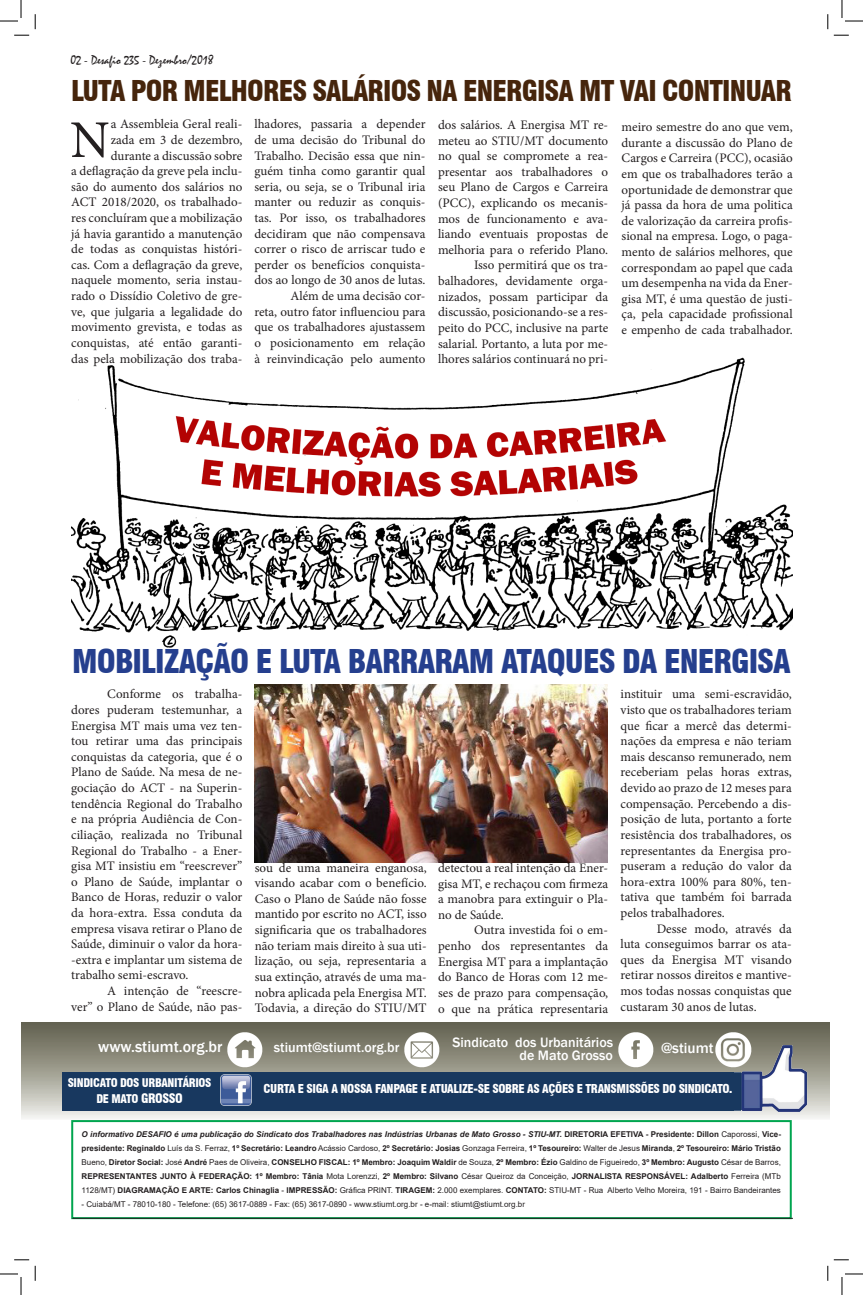
<style>
.page{position:relative;width:863px;height:1295px;background:#fff}
.page>*{position:absolute;margin:0;border:0;box-sizing:border-box;transform-origin:0 0}
.t1{font:53px "Minion Pro";color:#231f20}
.t2{font:900 condensed 32px "Swiss 721 BT";letter-spacing:-.03em;color:#253f8e}
.t3{font:900 condensed 28px "Swiss 721 BT";letter-spacing:-.03em;color:#46250c}
.t4{font:500 15.9px "Franklin Gothic";color:#fff}
.t5{font:500 15px "Franklin Gothic";color:#fff}
.t6{font:500 14px "Franklin Gothic";color:#fff}
.t7{font:13px/15.6px "Minion Pro";color:#231f20;text-align:justify}
.t8{font:13px "Mistral";color:#231f20}
.t9{font:900 condensed 12px "Swiss 721 BT";letter-spacing:-.03em;color:#fff}
.t10{font:900 condensed 11.7px/15.4px "Swiss 721 BT";letter-spacing:-.03em;color:#fff;text-align:center}
.t11{font:700 8px/14px "Arial";color:#231f20;text-align:justify}
.t12{font:8px "Arial";color:#231f20}
.s1{font-size:12.8px}
.s2{font-style:italic}
.s3{font-weight:400}
</style>
<div class="page">
<img style="left:72px;top:357px;width:720px;height:290px">
<svg style="left:21px;top:1022px;width:807px;height:97px;background:#919084"></svg>
<div style="left:71px;top:1120px;width:720px;height:99px;border:2px solid #00a54f"></div>
<div style="left:62px;top:1072px;width:679px;height:38px;background:#18385f"></div>
<img style="left:220px;top:1074px;width:32px;height:31px">
<img style="left:734px;top:1045px;width:75px;height:66px">
<img style="left:715px;top:1032px;width:36px;height:35px">
<img style="left:618px;top:1032px;width:35px;height:35px">
<img style="left:227px;top:1032px;width:36px;height:35px">
<img style="left:404px;top:1032px;width:35px;height:35px">
<hr style="left:72px;top:1217px;width:720px;height:1px;background:#231f20">
<img style="left:255px;top:685px;width:352px;height:177px">
<svg style="left:14px;top:35px;width:15px;height:1px"></svg>
<svg style="left:833px;top:35px;width:15px;height:1px"></svg>
<svg style="left:14px;top:1259px;width:15px;height:1px"></svg>
<svg style="left:35px;top:14px;width:1px;height:15px"></svg>
<svg style="left:35px;top:1265px;width:1px;height:15px"></svg>
<svg style="left:827px;top:14px;width:1px;height:15px"></svg>
<svg style="left:0;top:0;width:22px;height:22px"></svg>
<svg style="left:0;top:1273px;width:22px;height:21px"></svg>
<svg style="left:841px;top:0;width:21px;height:22px"></svg>
<svg style="left:827px;top:1259px;width:35px;height:35px"></svg>
<p class="t8" style="left:70px;top:52px;width:145px">02 - Desafio 235 - Dezembro/2018</p>
<p class="t3" style="left:71px;top:74px;width:722px">LUTA POR MELHORES SALÁRIOS NA ENERGISA MT VAI CONTINUAR</p>
<p class="t7" style="left:71px;top:116px;width:173px;text-align:right">a Assembleia Geral reali-<br>zada em 3 de dezembro, durante a discussão sobre<br>a deflagração da greve pela inclu&shy;são do aumento dos salários no<br>ACT 2018/2020, os trabalhado&shy;res concluíram que a mobilização já havia garantido a manutenção de todas as conquistas históri&shy;cas. Com a deflagração da greve, naquele momento, seria instau&shy;rado o Dissídio Coletivo de gre&shy;ve, que julgaria a legalidade do movimento grevista, e todas as conquistas, até então garanti&shy;das pela mobilização dos traba-</p>
<p class="t7" style="left:254px;top:116px;width:173px">lhadores, passaria a depender de uma decisão do Tribunal do Trabalho. Decisão essa que nin&shy;guém tinha como garantir qual seria, ou seja, se o Tribunal iria manter ou reduzir as conquis&shy;tas. Por isso, os trabalhadores decidiram que não compensava correr o risco de arriscar tudo e perder os benefícios conquista&shy;dos ao longo de 30 anos de lutas.</p>
<p class="t1" style="left:70px;top:104px;width:41px">N</p>
<p class="t7" style="left:438px;top:117px;width:172px">dos salários. A Energisa MT re&shy;meteu ao STIU/MT documento no qual se compromete a rea&shy;presentar aos trabalhadores o seu Plano de Cargos e Carreira (PCC), explicando os mecanis&shy;mos de funcionamento e ava&shy;liando eventuais propostas de melhoria para o referido Plano.</p>
<p class="t7" style="left:438px;top:257px;width:172px;text-indent:36px">Isso permitirá que os tra&shy;balhadores, devidamente orga&shy;nizados, possam participar da discussão, posicionando-se a res&shy;peito do PCC, inclusive na parte salarial. Portanto, a luta por me&shy;lhores salários continuará no pri-</p>
<p class="t7" style="left:621px;top:119px;width:173px">meiro semestre do ano que vem, durante a discussão do Plano de Cargos e Carreira (PCC), ocasião em que os trabalhadores terão a oportunidade de demonstrar que já passa da hora de uma politica de valorização da carreira profis&shy;sional na empresa. Logo, o paga&shy;mento de salários melhores, que correspondam ao papel que cada um desempenha na vida da Ener&shy;gisa MT, é uma questão de justi&shy;ça, pela capacidade profissional e empenho de cada trabalhador.</p>
<p class="t7" style="left:254px;top:288px;width:173px;text-indent:36px">Além de uma decisão cor&shy;reta, outro fator influenciou para que os trabalhadores ajustassem o posicionamento em relação à reinvindicação pelo aumento</p>
<p class="t2" style="left:72px;top:642px;width:719px">MOBILIZAÇÃO E LUTA BARRARAM ATAQUES DA ENERGISA</p>
<p class="t7" style="left:71px;top:686px;width:173px;text-indent:36px">Conforme os trabalha&shy;dores puderam testemunhar, a Energisa MT mais uma vez ten&shy;tou retirar uma das principais conquistas da categoria, que é o Plano de Saúde. Na mesa de ne&shy;gociação do ACT - na Superin&shy;tendência Regional do Trabalho e na própria Audiência de Con&shy;ciliação, realizada no Tribunal Regional do Trabalho - a Ener&shy;gisa MT insistiu em “reescrever” o Plano de Saúde, implantar o Banco de Horas, reduzir o valor da hora-extra. Essa conduta da empresa visava retirar o Plano de Saúde, diminuir o valor da hora--extra e implantar um sistema de trabalho semi-escravo.</p>
<p class="t7" style="left:71px;top:983px;width:173px;text-align:right">A intenção de “reescre-<br>ver” o Plano de Saúde, não pas-</p>
<p class="t7" style="left:620px;top:686px;width:173px">instituir uma semi-escravidão, visto que os trabalhadores teriam que ficar a mercê das determi&shy;nações da empresa e não teriam mais descanso remunerado, nem receberiam pelas horas extras, devido ao prazo de 12 meses para compensação. Percebendo a dis&shy;posição de luta, portanto a forte resistência dos trabalhadores, os representantes da Energisa pro&shy;puseram a redução do valor da hora-extra 100% para 80%, ten&shy;tativa que também foi barrada pelos trabalhadores.</p>
<p class="t7" style="left:620px;top:920px;width:173px;text-indent:36px">Desse modo, através da luta conseguimos barrar os ata&shy;ques da Energisa MT visando retirar nossos direitos e mantive&shy;mos todas nossas conquistas que custaram 30 anos de lutas.</p>
<p class="t7" style="left:255px;top:859px;width:173px">sou de uma maneira enganosa, visando acabar com o benefício.<br>Caso o Plano de Saúde não fosse mantido por escrito no ACT, isso significaria que os trabalhadores não teriam mais direito à sua uti&shy;lização, ou seja, representaria a sua extinção, através de uma ma&shy;nobra aplicada pela Energisa MT.<br>Todavia, a direção do STIU/MT</p>
<p class="t7" style="left:438px;top:860px;width:172px">detectou a real intenção da Ener&shy;gisa MT, e rechaçou com firmeza a manobra para extinguir o Pla&shy;no de Saúde.</p>
<p class="t7" style="left:438px;top:922px;width:172px;text-indent:36px">Outra investida foi o em&shy;penho dos representantes da Energisa MT para a implantação do Banco de Horas com 12 me&shy;ses de prazo para compensação, o que na prática representaria</p>
<p class="t4" style="left:98px;top:1037px;width:125px">www.stiumt.org.br</p>
<p class="t6" style="left:274px;top:1038px;width:127px">stiumt@stiumt.org.br</p>
<p class="t6" style="left:452px;top:1033px;width:162px">Sindicato dos Urbanitários</p>
<p class="t6" style="left:519px;top:1047px;width:95px">de Mato Grosso</p>
<p class="t5" style="left:661px;top:1038px;width:54px">@stiumt</p>
<p class="t10" style="left:68px;top:1075px;width:145px">SINDICATO DOS URBANITÁRIOS<br>DE MATO <span class="s1">GROSSO</span></p>
<p class="t9" style="left:263px;top:1081px;width:470px">CURTA E SIGA A NOSSA FANPAGE E ATUALIZE-SE SOBRE AS AÇÕES E TRANSMISSÕES DO SINDICATO.</p>
<p class="t11" style="left:82px;top:1126px;width:700px"><span class="s2">O informativo DESAFIO é uma publicação do Sindicato dos Trabalhadores nas Indústrias Urbanas de Mato Grosso - STIU-MT.</span> DIRETORIA EFETIVA - Presidente: Dillon <span class="s3">Caporossi,</span> Vice&shy;presidente: Reginaldo <span class="s3">Luís da S. Ferraz,</span> 1º Secretário: Leandro <span class="s3">Acássio Cardoso,</span> 2º Secretário: Josias <span class="s3">Gonzaga Ferreira,</span> 1º Tesoureiro: <span class="s3">Walter de Jesus</span> Miranda<span class="s3">,</span> 2º Tesoureiro: Mário Tristão <span class="s3">Bueno,</span> Diretor Social: <span class="s3">José</span> André <span class="s3">Paes de Oliveira,</span> CONSELHO FISCAL: 1º Membro: Joaquim Waldir <span class="s3">de Souza,</span> 2º Membro: Ézio <span class="s3">Galdino de Figueiredo,</span> 3º Membro: Augusto <span class="s3">César de Barros, </span>REPRESENTANTES JUNTO À FEDERAÇÃO: 1º Membro: Tânia <span class="s3">Mota Lorenzzi,</span> 2º Membro: Silvano <span class="s3">César Queiroz da Conceição,</span> JORNALISTA RESPONSÁVEL: Adalberto <span class="s3">Ferreira (MTb 1128/MT)</span> DIAGRAMAÇÃO E ARTE: Carlos Chinaglia <span class="s3">-</span> IMPRESSÃO: <span class="s3">Gráfica PRINT.</span> TIRAGEM: <span class="s3">2.000 exemplares.</span> CONTATO: <span class="s3">STIU-MT - Rua Alberto Velho Moreira, 191 - Bairro Bandeirantes</span></p>
<p class="t12" style="left:82px;top:1198px;width:445px">- Cuiabá/MT - 78010-180 - Telefone: (65) 3617-0889 - Fax: (65) 3617-0890 - www.stiumt.org.br - e-mail: stiumt@stiumt.org.br</p>
</div>
